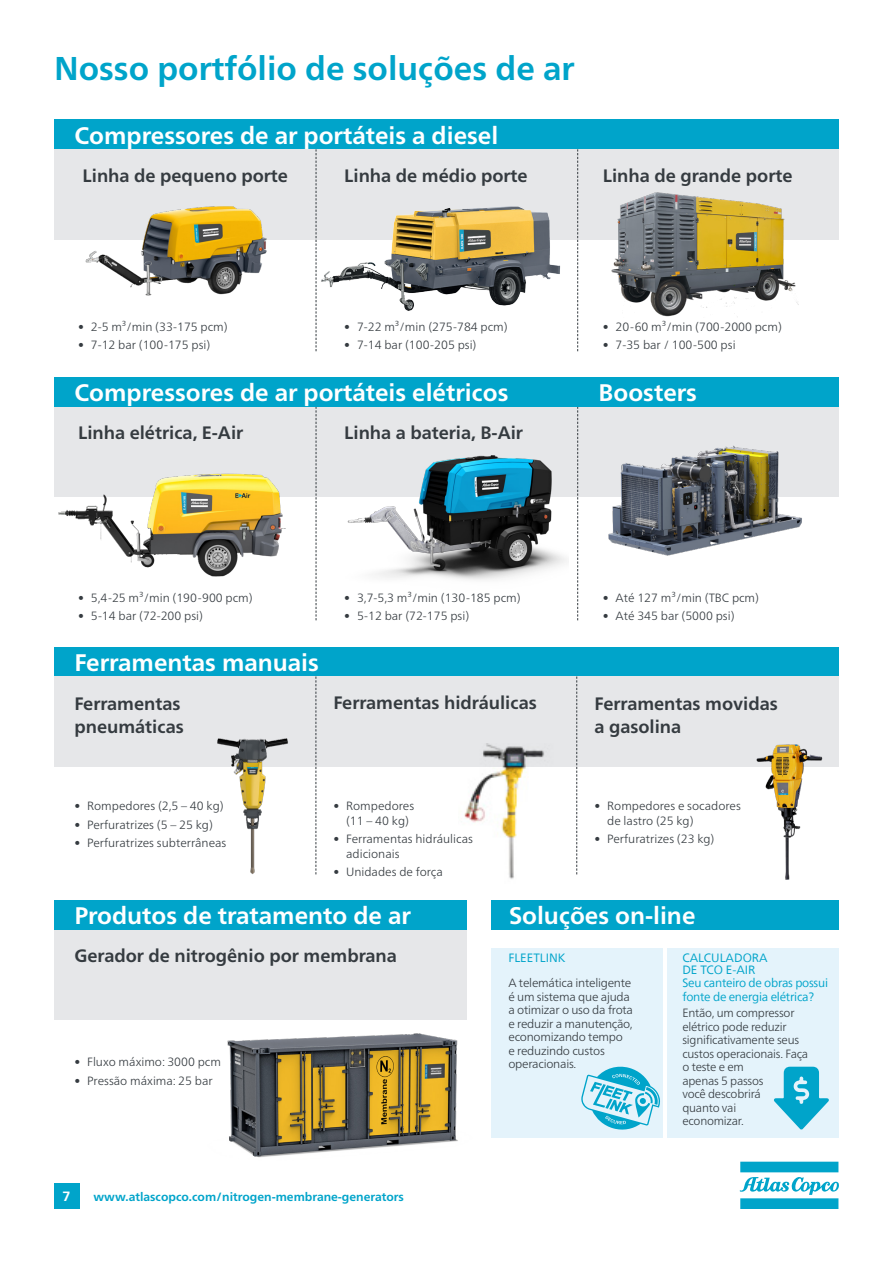
<style>
.page{position:relative;width:893px;height:1263px;background:#fff}
.page>*{position:absolute;margin:0;border:0;box-sizing:border-box;transform-origin:0 0}
.H1{font:700 33px "Neue Frutiger World";color:#00a4ca}
.t1{font:700 24px "Neue Frutiger World";color:#fff}
.t2{font:700 18px/22.5px "Neue Frutiger World";color:#353b40}
.t3{font:700 13.5px "Neue Frutiger World";color:#fff}
.Small_body{font:300 12px/14.4px "Neue Frutiger World";color:#353b40}
.Small_body-2{font:300 12px/13.5px "Neue Frutiger World";letter-spacing:-.02em;color:#353b40}
.t4{font:700 12px "Neue Frutiger World";color:#00a4ca}
.Small_body-3{font:12px/13.5px "Neue Frutiger World";letter-spacing:-.02em;color:#00a4ca}
.Small_body-4{font:12px/12px "Neue Frutiger World";color:#00a4ca}
</style>
<div class="page">
<svg style="left:740px;top:1162px;width:99px;height:47px"></svg>
<div style="left:54px;top:1184px;width:25px;height:25px;background:#00a4ca"></div>
<div style="left:54px;top:149px;width:785px;height:91px;background:#e6e7e9"></div>
<div style="left:54px;top:407px;width:785px;height:90px;background:#e6e7e9"></div>
<div style="left:54px;top:930px;width:412px;height:90px;background:#e6e7e9"></div>
<svg style="left:316px;top:149px;width:1px;height:202px"></svg>
<svg style="left:316px;top:407px;width:1px;height:213px"></svg>
<svg style="left:577px;top:407px;width:1px;height:213px"></svg>
<svg style="left:577px;top:149px;width:1px;height:202px"></svg>
<div style="left:54px;top:120px;width:785px;height:29px;background:#00a4ca"></div>
<div style="left:54px;top:377px;width:785px;height:30px;background:#00a4ca"></div>
<div style="left:54px;top:900px;width:412px;height:30px;background:#00a4ca"></div>
<div style="left:492px;top:900px;width:347px;height:30px;background:#00a4ca"></div>
<div style="left:54px;top:647px;width:785px;height:29px;background:#00a4ca"></div>
<div style="left:54px;top:676px;width:785px;height:91px;background:#e6e7e9"></div>
<svg style="left:316px;top:676px;width:1px;height:48px"></svg>
<svg style="left:576px;top:676px;width:1px;height:198px"></svg>
<div style="left:492px;top:948px;width:171px;height:190px;background:#e4f3fb"></div>
<div style="left:668px;top:948px;width:171px;height:190px;background:#e4f3fb"></div>
<img style="left:86px;top:207px;width:181px;height:89px">
<img style="left:347px;top:455px;width:220px;height:125px">
<img style="left:58px;top:473px;width:228px;height:104px">
<img style="left:464px;top:743px;width:80px;height:136px">
<img style="left:321px;top:206px;width:240px;height:105px">
<img style="left:608px;top:445px;width:194px;height:111px">
<img style="left:611px;top:192px;width:188px;height:125px">
<img style="left:217px;top:725px;width:100px;height:150px">
<img style="left:756px;top:744px;width:67px;height:136px">
<svg style="left:581px;top:1066px;width:79px;height:64px"></svg>
<svg style="left:774px;top:1067px;width:55px;height:63px"></svg>
<img style="left:227px;top:999px;width:265px;height:159px">
<p class="H1" style="left:54px;top:39px;width:522px">Nosso portfólio de soluções de ar</p>
<h2 class="t1" style="left:74px;top:114px;width:425px">Compressores de ar portáteis a diesel</h2>
<h3 class="t2" style="left:83px;top:164px;width:207px">Linha de pequeno porte</h3>
<p class="Small_body" style="left:78px;top:319px;width:151px">• 2-5 m³/min (33-175 pcm)</p>
<p class="Small_body" style="left:78px;top:338px;width:134px">• 7-12 bar (100-175 psi)</p>
<h3 class="t2" style="left:344px;top:164px;width:185px">Linha de médio porte</h3>
<h3 class="t2" style="left:603px;top:164px;width:191px">Linha de grande porte</h3>
<p class="Small_body" style="left:344px;top:319px;width:165px">• 7-22 m³/min (275-784 pcm)</p>
<p class="Small_body" style="left:344px;top:338px;width:134px">• 7-14 bar (100-205 psi)</p>
<p class="Small_body" style="left:603px;top:319px;width:181px">• 20-60 m³/min (700-2000 pcm)</p>
<p class="Small_body" style="left:603px;top:338px;width:134px">• 7-35 bar / 100-500 psi</p>
<h2 class="t1" style="left:74px;top:371px;width:435px">Compressores de ar portáteis elétricos</h2>
<h2 class="t1" style="left:598px;top:371px;width:100px">Boosters</h2>
<h3 class="t2" style="left:78px;top:421px;width:167px">Linha elétrica, E-Air</h3>
<p class="Small_body" style="left:78px;top:590px;width:176px">• 5,4-25 m³/min (190-900 pcm)</p>
<p class="Small_body" style="left:78px;top:609px;width:126px">• 5-14 bar (72-200 psi)</p>
<h3 class="t2" style="left:344px;top:421px;width:180px">Linha a bateria, B-Air</h3>
<p class="Small_body" style="left:344px;top:590px;width:178px">• 3,7-5,3 m³/min (130-185 pcm)</p>
<p class="Small_body" style="left:344px;top:609px;width:126px">• 5-12 bar (72-175 psi)</p>
<p class="Small_body" style="left:603px;top:590px;width:158px">• Até 127 m³/min (TBC pcm)</p>
<p class="Small_body" style="left:603px;top:609px;width:133px">• Até 345 bar (5000 psi)</p>
<h2 class="t1" style="left:74px;top:641px;width:246px">Ferramentas manuais</h2>
<h3 class="t2" style="left:74px;top:692px;width:111px">Ferramentas pneumáticas</h3>
<h3 class="t2" style="left:333px;top:691px;width:205px">Ferramentas hidráulicas</h3>
<h3 class="t2" style="left:594px;top:692px;width:185px">Ferramentas movidas a gasolina</h3>
<p class="Small_body" style="left:74px;top:799px;width:151px">• Rompedores (2,5 – 40 kg)</p>
<p class="Small_body" style="left:74px;top:817px;width:140px">• Perfuratrizes (5 – 25 kg)</p>
<p class="Small_body" style="left:74px;top:836px;width:153px">• Perfuratrizes subterrâneas</p>
<p class="Small_body" style="left:346px;top:799px;width:70px;text-indent:-13px">• Rompedores (11 – 40 kg)</p>
<p class="Small_body" style="left:346px;top:832px;width:128px;text-indent:-13px">• Ferramentas hidráulicas adicionais</p>
<p class="Small_body" style="left:333px;top:865px;width:111px">• Unidades de força</p>
<p class="Small_body" style="left:607px;top:799px;width:135px;text-indent:-13px">• Rompedores e socadores de lastro (25 kg)</p>
<p class="Small_body" style="left:594px;top:832px;width:121px">• Perfuratrizes (23 kg)</p>
<h2 class="t1" style="left:74px;top:894px;width:338px">Produtos de tratamento de ar</h2>
<h2 class="t1" style="left:509px;top:894px;width:188px">Soluções on-line</h2>
<h3 class="t2" style="left:74px;top:944px;width:324px">Gerador de nitrogênio por membrana</h3>
<p class="Small_body" style="left:74px;top:1055px;width:148px">• Fluxo máximo: 3000 pcm</p>
<p class="Small_body" style="left:74px;top:1073px;width:140px">• Pressão máxima: 25 bar</p>
<p class="t3" style="left:63px;top:1184px;width:10px">7</p>
<p class="t4" style="left:94px;top:1186px;width:312px">www.atlascopco.com/nitrogen-membrane-generators</p>
<h4 class="Small_body-4" style="left:508px;top:952px;width:59px">FLEETLINK</h4>
<h4 class="Small_body-4" style="left:682px;top:952px;width:87px">CALCULADORA<br>DE TCO E-AIR</h4>
<p class="Small_body-2" style="left:508px;top:976px;width:126px">A telemática inteligente é um sistema que ajuda a otimizar o uso da frota e reduzir a manutenção, economizando tempo<br>e reduzindo custos operacionais.</p>
<p class="Small_body-3" style="left:682px;top:977px;width:147px">Seu canteiro de obras possui fonte de energia elétrica?</p>
<p class="Small_body-2" style="left:682px;top:1006px;width:127px">Então, um compressor elétrico pode reduzir significativamente seus custos operacionais. Faça o teste e em<br>apenas 5 passos<br>você descobrirá<br>quanto vai<br>economizar.</p>
</div>
